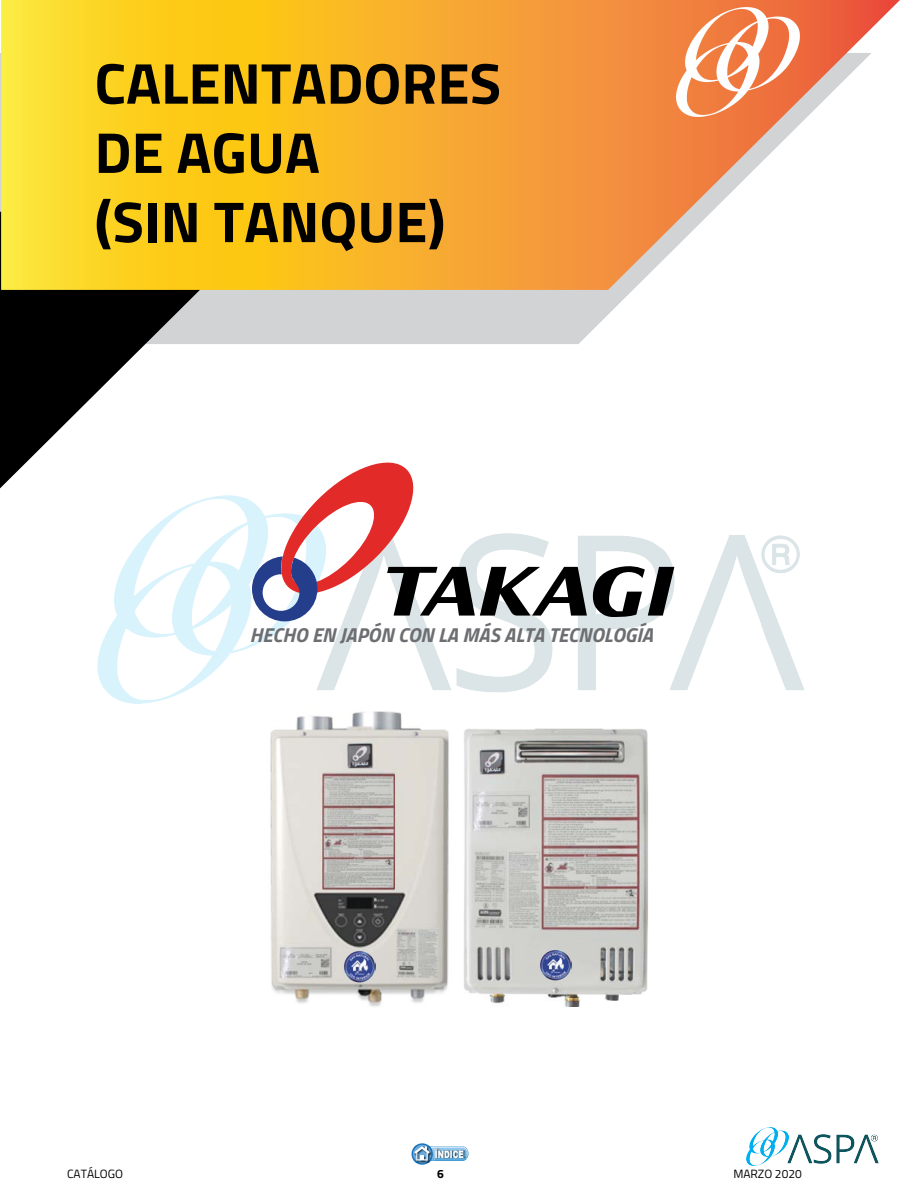
<style>
.page{position:relative;width:900px;height:1200px;background:#fff}
.page>*{position:absolute;margin:0;border:0;box-sizing:border-box;transform-origin:0 0}
.t1{font:700 57.75px/69.3px "Titillium Web";color:#000}
.t2{font:italic 700 20.1px "Titillium Web";color:#6d6e71}
.t3{font:12px "Titillium Web";color:#000}
.t4{font:700 12px "Titillium Web";color:#000}
.t5{font:900 10.05px "Arial";color:#fff;scale:.74 1}
</style>
<div class="page">
<img style="left:97px;top:496px;width:707px;height:207px">
<img style="left:746px;top:1127px;width:133px;height:39px">
<svg style="left:412px;top:1143px;width:57px;height:22px"></svg>
<svg style="left:414px;top:1146px;width:54px;height:14px"></svg>
<svg style="left:252px;top:462px;width:422px;height:159px"></svg>
<svg style="left:0;top:53px;width:633px;height:291px;background:#d4d6d7"></svg>
<svg style="left:0;top:212px;width:279px;height:276px"></svg>
<svg style="left:1px;top:0;width:899px;height:290px;background:#f8bf4f"></svg>
<img style="left:270px;top:711px;width:179px;height:296px">
<img style="left:343px;top:951px;width:32px;height:31px">
<img style="left:464px;top:728px;width:184px;height:279px">
<img style="left:540px;top:949px;width:32px;height:32px">
<img style="left:677px;top:8px;width:123px;height:108px">
<h1 class="t1" style="left:95px;top:46px;width:408px">CALENTADORES<br>DE AGUA<br>(SIN TANQUE)</h1>
<p class="t2" style="left:250px;top:620px;width:405px">HECHO EN JAPÓN CON LA MÁS ALTA TECNOLOGÍA</p>
<p class="t5" style="left:435px;top:1147px;width:41px">ÍNDICE</p>
<p class="t4" style="left:437px;top:1164px;width:8px">6</p>
<p class="t3" style="left:733px;top:1165px;width:70px">MARZO 2020</p>
</div>
